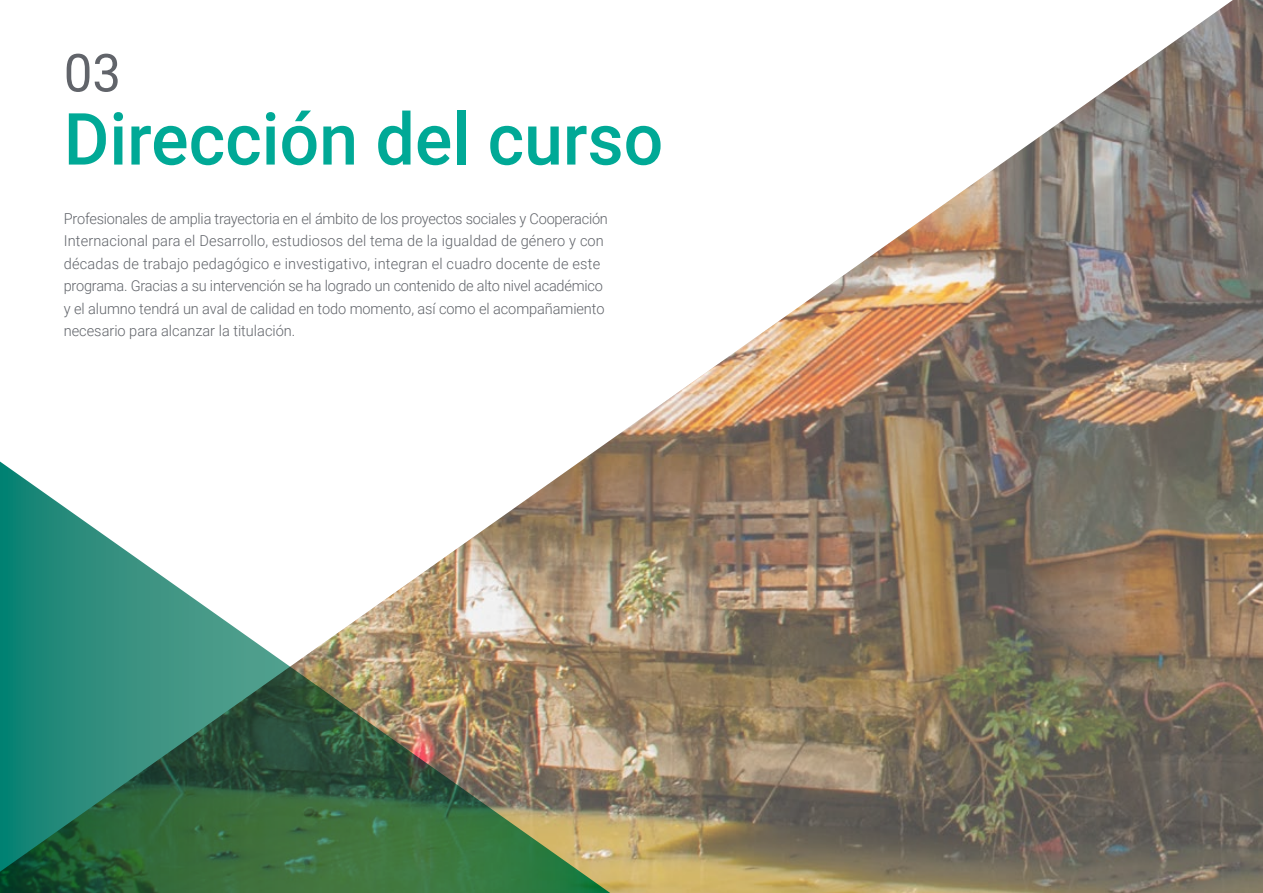
<style>
.page{position:relative;width:1263px;height:893px;background:#fff}
.page>*{position:absolute;margin:0;border:0;box-sizing:border-box;transform-origin:0 0}
.t1{font:500 72px "Roboto";color:#00a996}
.t2{font:52.5px "Roboto";color:#61646a}
.t3{font:300 15px/22.5px "Roboto";letter-spacing:-.005em;color:#61646a}
</style>
<div class="page">
<img style="left:602px;top:0;width:661px;height:893px">
<img style="left:0;top:446px;width:640px;height:447px">
<h2 class="t2" style="left:64px;top:36px;width:59px">03</h2>
<h1 class="t1" style="left:64px;top:89px;width:601px">Dirección del curso</h1>
<p class="t3" style="left:64px;top:207px;width:546px">Profesionales de amplia trayectoria en el ámbito de los proyectos sociales y Cooperación Internacional para el Desarrollo, estudiosos del tema de la igualdad de género y con décadas de trabajo pedagógico e investigativo, integran el cuadro docente de este programa. Gracias a su intervención se ha logrado un contenido de alto nivel académico y el alumno tendrá un aval de calidad en todo momento, así como el acompañamiento necesario para alcanzar la titulación.</p>
</div>
